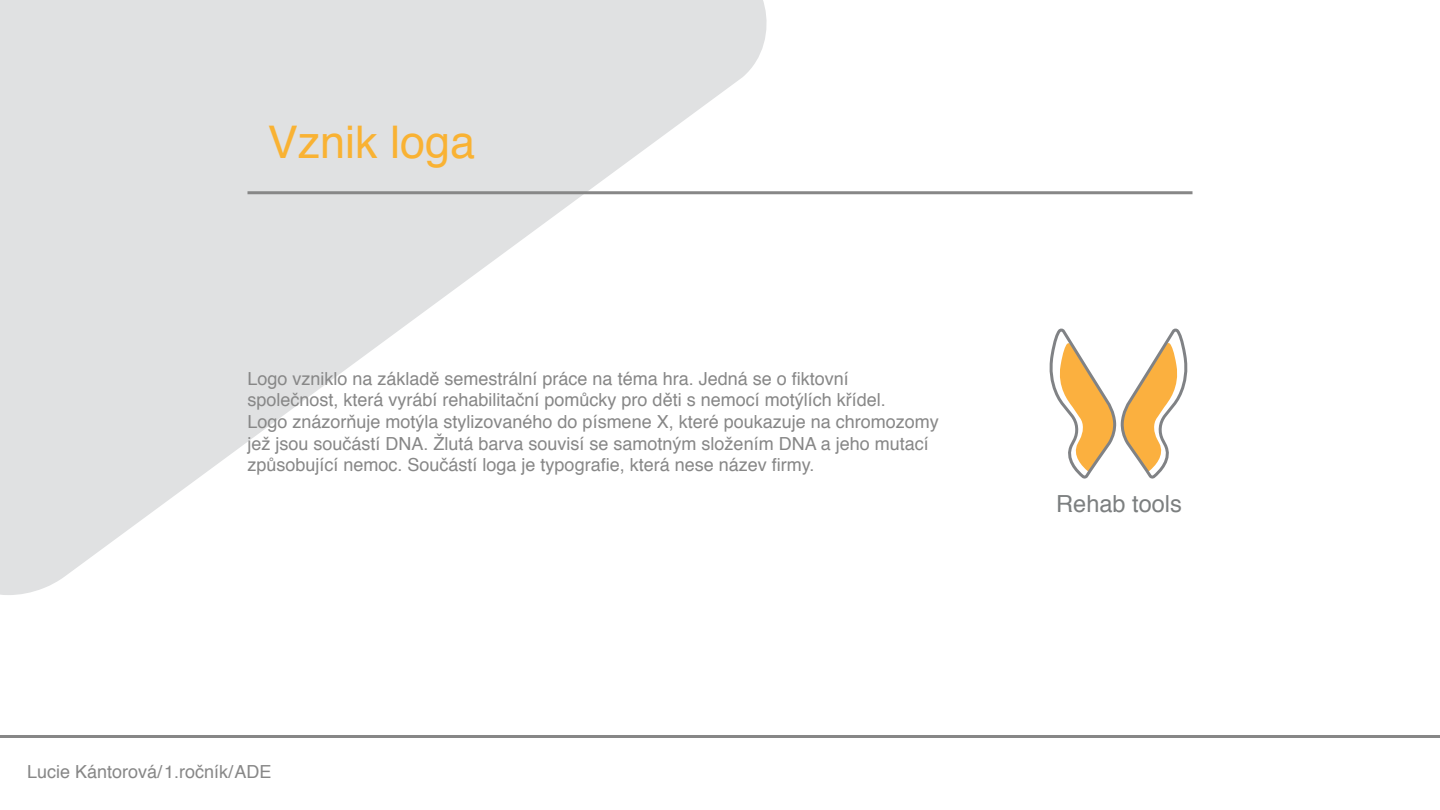
<style>
.page{position:relative;width:1440px;height:810px;background:#fff}
.page>*{position:absolute;margin:0;border:0;box-sizing:border-box;transform-origin:0 0}
.t1{font:45px "Helvetica";color:#f9b233}
.t2{font:23.55px "Helvetica";color:#7c7f80}
.t3{font:18px "Helvetica";color:#878787}
</style>
<div class="page">
<svg style="left:0;top:0;width:786px;height:595px;fill:#e0e1e2"></svg>
<hr style="left:248px;top:191px;width:944px;height:3px;background:#878787">
<svg style="left:1049px;top:328px;width:139px;height:151px"></svg>
<hr style="left:0;top:735px;width:1440px;height:3px;background:#878787">
<p class="t1" style="left:268px;top:107px;width:209px">Vznik loga</p>
<p class="t3" style="left:248px;top:365px;width:603px">Logo vzniklo na základě semestrální práce na téma hra. Jedná se o fiktovní</p>
<p class="t3" style="left:248px;top:386px;width:640px">společnost, která vyrábí rehabilitační pomůcky pro děti s nemocí motýlích křídel.</p>
<p class="t3" style="left:248px;top:408px;width:693px">Logo znázorňuje motýla stylizovaného do písmene X, které poukazuje na chromozomy</p>
<p class="t3" style="left:248px;top:429px;width:683px">jež jsou součástí DNA. Žlutá barva souvisí se samotným složením DNA a jeho mutací</p>
<p class="t3" style="left:248px;top:451px;width:568px">způsobující nemoc. Součástí loga je typografie, která nese název firmy.</p>
<p class="t3" style="left:27px;top:758px;width:246px">Lucie Kántorová/ 1.ročník/ ADE</p>
<h2 class="t2" style="left:1056px;top:486px;width:127px">Rehab tools</h2>
</div>
